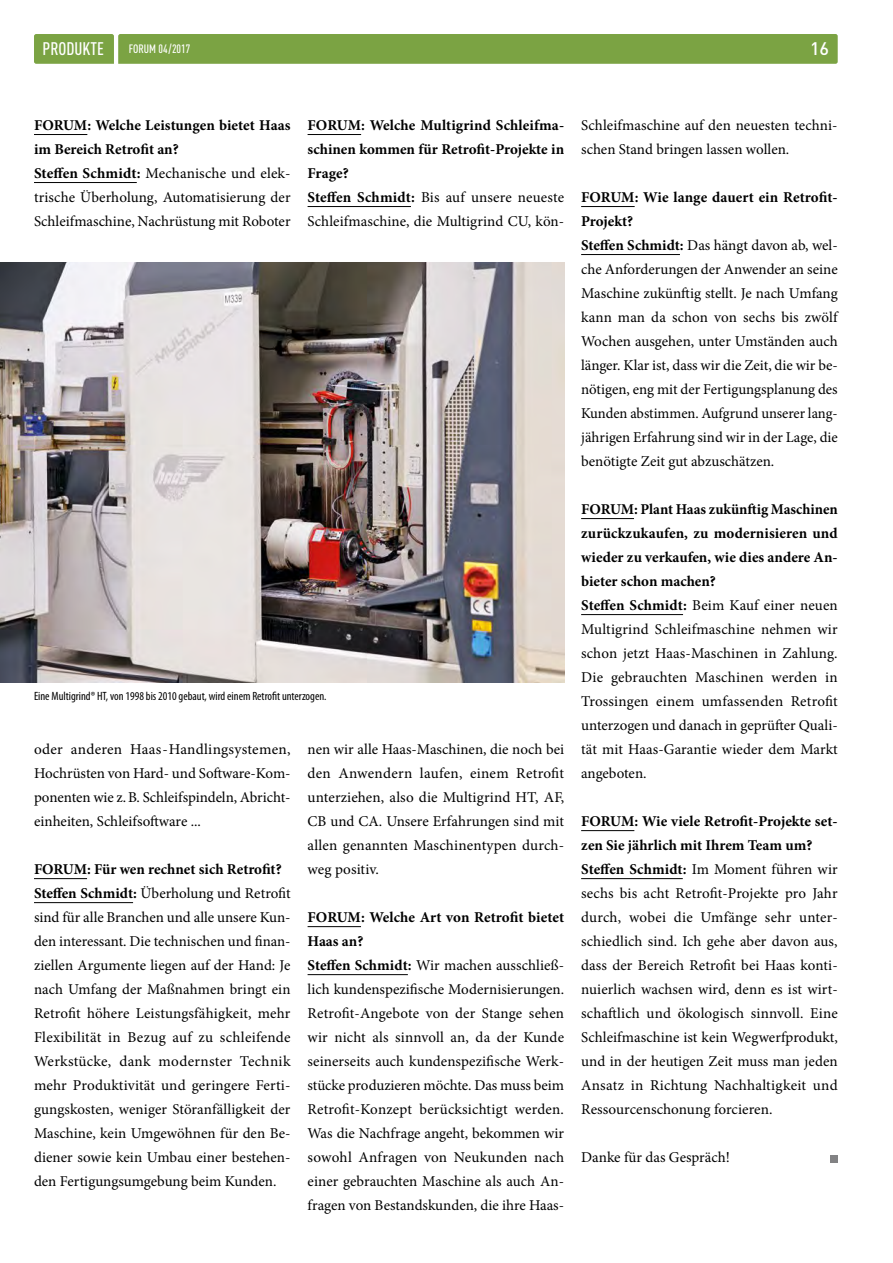
<style>
.page{position:relative;width:893px;height:1263px;background:#fff}
.page>*{position:absolute;margin:0;border:0;box-sizing:border-box;transform-origin:0 0}
.t1{font:500 18px "DIN Cond";color:#fff}
.t2{font:500 18px "DIN";color:#fff}
.t3{font:15px/24px "Minion Pro";letter-spacing:.005em;color:#000}
.t4{font:700 15px/24px "Minion Pro";color:#000}
.t5{font:condensed 12px "Myriad Pro";color:#000}
.t6{font:500 12px "DIN Cond";color:#fff}
.s1{font-weight:700}
.s2{font-weight:400}
</style>
<div class="page">
<div style="left:34px;top:34px;width:804px;height:30px;background:#7ba343"></div>
<hr style="left:34px;top:134px;width:53px;height:1px;background:#000">
<hr style="left:34px;top:182px;width:103px;height:1px;background:#000">
<hr style="left:34px;top:878px;width:53px;height:1px;background:#000">
<hr style="left:34px;top:902px;width:99px;height:1px;background:#000">
<hr style="left:308px;top:134px;width:53px;height:1px;background:#000">
<hr style="left:308px;top:206px;width:103px;height:1px;background:#000">
<hr style="left:308px;top:926px;width:53px;height:1px;background:#000">
<hr style="left:308px;top:974px;width:100px;height:1px;background:#000">
<hr style="left:581px;top:206px;width:54px;height:1px;background:#000">
<hr style="left:581px;top:254px;width:99px;height:1px;background:#000">
<hr style="left:581px;top:518px;width:53px;height:1px;background:#000">
<hr style="left:581px;top:614px;width:102px;height:1px;background:#000">
<hr style="left:581px;top:830px;width:53px;height:1px;background:#000">
<hr style="left:581px;top:878px;width:102px;height:1px;background:#000">
<div style="left:830px;top:1155px;width:8px;height:7px;background:#828284"></div>
<img style="left:0;top:262px;width:564px;height:420px">
<p class="t1" style="left:43px;top:38px;width:63px">PRODUKTE</p>
<p class="t6" style="left:129px;top:42px;width:63px">FORUM 04/2017</p>
<p class="t2" style="left:810px;top:37px;width:21px">16</p>
<p class="t3" style="left:34px;top:113px;width:258px"><span class="s1">FORUM: Welche Leistungen bietet Haas im Bereich Retrofit an?<br>Steffen Schmidt:</span> Mechanische und elek&shy;trische Überholung, Automatisierung der Schleifmaschine, Nachrüstung mit Roboter</p>
<p class="t4" style="left:308px;top:113px;width:258px">FORUM: Welche Multigrind Schleifma&shy;schinen kommen für Retrofit-Projekte in Frage?<br>Steffen Schmidt: <span class="s2">Bis auf unsere neueste Schleifmaschine, die Multigrind CU, kön-</span></p>
<p class="t5" style="left:34px;top:688px;width:294px">Eine Multigrind® HT, von 1998 bis 2010 gebaut, wird einem Retrofit unterzogen.</p>
<p class="t3" style="left:34px;top:737px;width:258px;text-align:justify">oder anderen Haas- Handlingsystemen, Hochrüsten von Hard- und Software-Kom&shy;ponenten wie z.B. Schleifspindeln, Abricht&shy;einheiten, Schleifsoftware ...</p>
<p class="t3" style="left:34px;top:857px;width:258px"><span class="s1">FORUM: Für wen rechnet sich Retrofit?<br>Steffen Schmidt:</span> Überholung und Retrofit sind für alle Branchen und alle unsere Kun&shy;den interessant. Die technischen und finan&shy;ziellen Argumente liegen auf der Hand: Je nach Umfang der Maßnahmen bringt ein Retrofit höhere Leistungsfähigkeit, mehr Flexibilität in Bezug auf zu schleifende Werkstücke, dank modernster Technik mehr Produktivität und geringere Ferti&shy;gungskosten, weniger Störanfälligkeit der Maschine, kein Umgewöhnen für den Be&shy;diener sowie kein Umbau einer bestehen&shy;den Fertigungsumgebung beim Kunden.</p>
<p class="t3" style="left:308px;top:737px;width:258px;text-align:justify">nen wir alle Haas-Maschinen, die noch bei den Anwendern laufen, einem Retrofit unterziehen, also die Multigrind HT, AF, CB und CA. Unsere Erfahrungen sind mit allen genannten Maschinentypen durch&shy;weg positiv.</p>
<p class="t3" style="left:308px;top:905px;width:258px"><span class="s1">FORUM: Welche Art von Retrofit bietet Haas an?<br>Steffen Schmidt:</span> Wir machen ausschließ&shy;lich kundenspezifische Modernisierungen.<br>Retrofit-Angebote von der Stange sehen wir nicht als sinnvoll an, da der Kunde seinerseits auch kundenspezifische Werk&shy;stücke produzieren möchte. Das muss beim Retrofit-Konzept berücksichtigt werden.<br>Was die Nachfrage angeht, bekommen wir sowohl Anfragen von Neukunden nach einer gebrauchten Maschine als auch An&shy;fragen von Bestandskunden, die ihre Haas-</p>
<p class="t3" style="left:581px;top:113px;width:256px">Schleifmaschine auf den neuesten techni&shy;schen Stand bringen lassen wollen.</p>
<p class="t3" style="left:581px;top:185px;width:258px"><span class="s1">FORUM: Wie lange dauert ein Retrofit-Projekt?<br>Steffen Schmidt:</span> Das hängt davon ab, wel&shy;che Anforderungen der Anwender an seine Maschine zukünftig stellt. Je nach Umfang kann man da schon von sechs bis zwölf Wochen ausgehen, unter Umständen auch länger. Klar ist, dass wir die Zeit, die wir be&shy;nötigen, eng mit der Fertigungsplanung des Kunden abstimmen. Aufgrund unserer lang&shy;jährigen Erfahrung sind wir in der Lage, die benötigte Zeit gut abzuschätzen.</p>
<p class="t3" style="left:581px;top:497px;width:258px"><span class="s1">FORUM: Plant Haas zukünftig Maschinen zurückzukaufen, zu modernisieren und wieder zu verkaufen, wie dies andere An&shy;bieter schon machen?<br>Steffen Schmidt:</span> Beim Kauf einer neuen Multigrind Schleifmaschine nehmen wir schon jetzt Haas-Maschinen in Zahlung.<br>Die gebrauchten Maschinen werden in Trossingen einem umfassenden Retrofit unterzogen und danach in geprüfter Quali&shy;tät mit Haas-Garantie wieder dem Markt angeboten.</p>
<p class="t3" style="left:581px;top:809px;width:258px"><span class="s1">FORUM: Wie viele Retrofit-Projekte set&shy;zen Sie jährlich mit Ihrem Team um?<br>Steffen Schmidt:</span> Im Moment führen wir sechs bis acht Retrofit-Projekte pro Jahr durch, wobei die Umfänge sehr unter&shy;schiedlich sind. Ich gehe aber davon aus, dass der Bereich Retrofit bei Haas konti&shy;nuierlich wachsen wird, denn es ist wirt&shy;schaftlich und ökologisch sinnvoll. Eine Schleifmaschine ist kein Wegwerfprodukt, und in der heutigen Zeit muss man jeden Ansatz in Richtung Nachhaltigkeit und Ressourcenschonung forcieren.</p>
<p class="t3" style="left:581px;top:1145px;width:150px">Danke für das Gespräch!</p>
</div>
